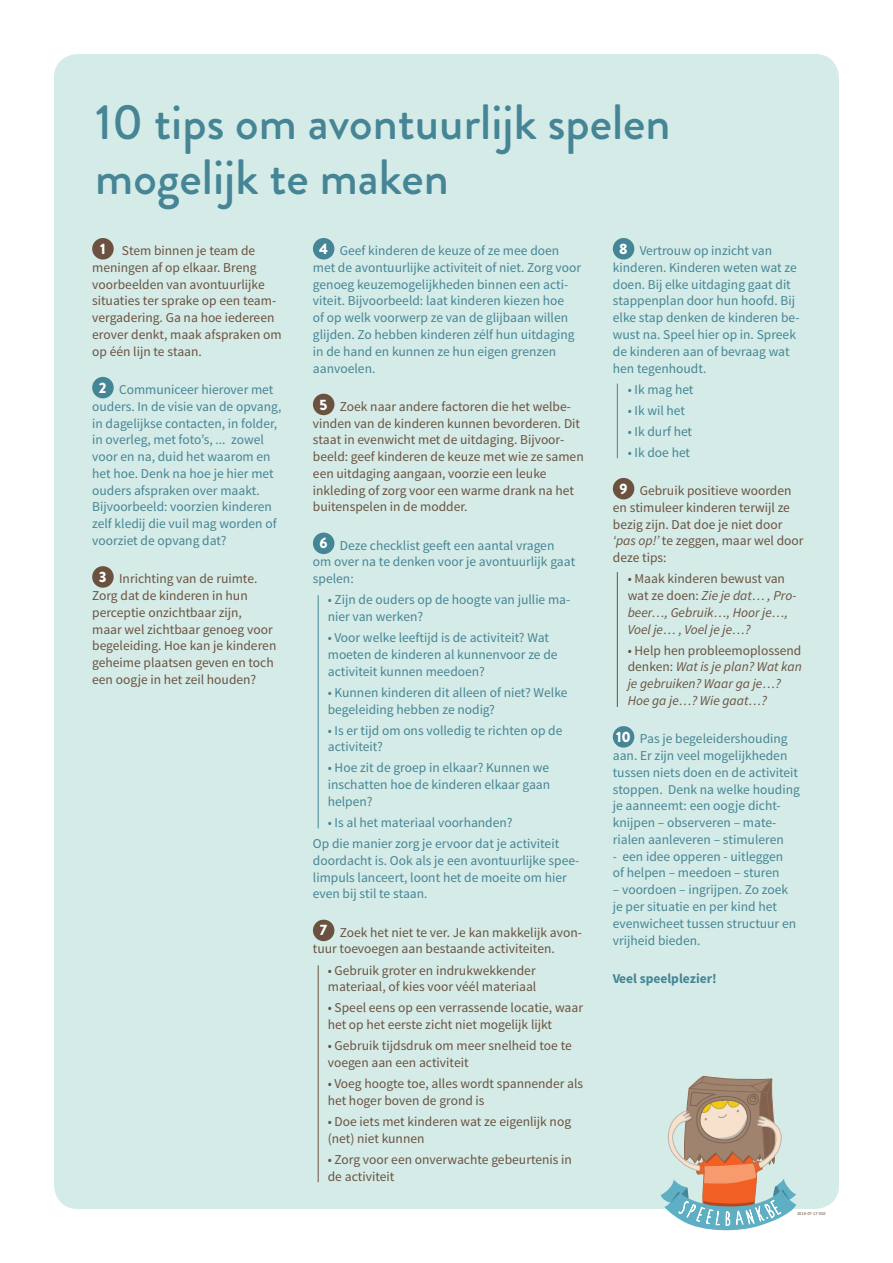
<style>
.page{position:relative;width:893px;height:1263px;background:#fff}
.page>*{position:absolute;margin:0;border:0;box-sizing:border-box;transform-origin:0 0}
.t1{font:500 49.5px/55.5px "Brandon Grotesque";color:#468595}
.t2{font:13.5px/16.8px "Source Sans Pro";color:#468595}
.t3{font:13.5px/16.8px "Source Sans Pro";color:#6b5240}
.t4{font:italic 13.5px/16.8px "Source Sans Pro";color:#6b5240}
.t5{font:700 13.5px "Source Sans Pro";color:#468595}
.t6{font:4.5px "Source Sans Pro";color:#6b5240}
.s1{font-family:"Brandon Grotesque";font-weight:900;font-size:15px;color:#fff}
.s2{font-style:italic}
.s3{font-style:normal}
</style>
<div class="page">
<div style="left:54px;top:54px;width:785px;height:1155px;background:#d4ebe7;border-radius:24px"></div>
<svg style="left:661px;top:1075px;width:135px;height:156px"></svg>
<div style="left:92px;top:238px;width:22px;height:22px;background:#6b5240;border-radius:50%"></div>
<div style="left:92px;top:377px;width:22px;height:21px;background:#468595;border-radius:50%"></div>
<div style="left:92px;top:566px;width:22px;height:22px;background:#6b5240;border-radius:50%"></div>
<div style="left:313px;top:238px;width:21px;height:22px;background:#468595;border-radius:50%"></div>
<div style="left:313px;top:394px;width:21px;height:21px;background:#6b5240;border-radius:50%"></div>
<div style="left:313px;top:533px;width:21px;height:21px;background:#468595;border-radius:50%"></div>
<div style="left:313px;top:920px;width:21px;height:21px;background:#6b5240;border-radius:50%"></div>
<div style="left:613px;top:238px;width:21px;height:22px;background:#468595;border-radius:50%"></div>
<div style="left:613px;top:478px;width:21px;height:21px;background:#6b5240;border-radius:50%"></div>
<div style="left:613px;top:726px;width:21px;height:22px;background:#468595;border-radius:50%"></div>
<hr style="left:318px;top:595px;width:1px;height:233px;background:#468595">
<hr style="left:617px;top:384px;width:1px;height:74px;background:#468595">
<hr style="left:318px;top:965px;width:1px;height:217px;background:#6b5240">
<hr style="left:617px;top:572px;width:1px;height:135px;background:#6b5240">
<h1 class="t1" style="left:95px;top:95px;width:577px">10 tips om avontuurlijk spelen mogelijk te maken</h1>
<p class="t3" style="left:92px;top:242px;width:191px;text-indent:8px"><span class="s1">1</span> Stem binnen je team de meningen af op elkaar. Breng voorbeelden van avontuurlijke situaties ter sprake op een team&shy;vergadering. Ga na hoe iedereen erover denkt, maak afspraken om op één lijn te staan.</p>
<p class="t2" style="left:92px;top:381px;width:191px;text-indent:7px"><span class="s1">2</span> Communiceer hierover met ouders. In de visie van de opvang, in dagelijkse contacten, in folder, in overleg, met foto’s, ... zowel voor en na, duid het waarom en het hoe. Denk na hoe je hier met ouders afspraken over maakt.<br>Bijvoorbeeld: voorzien kinderen zelf kledij die vuil mag worden of voorziet de opvang dat?</p>
<p class="t3" style="left:92px;top:570px;width:186px;text-indent:7px"><span class="s1">3</span> Inrichting van de ruimte.<br>Zorg dat de kinderen in hun perceptie onzichtbaar zijn,<br>maar wel zichtbaar genoeg voor begeleiding. Hoe kan je kinderen geheime plaatsen geven en toch een oogje in het zeil houden?</p>
<p class="t2" style="left:313px;top:242px;width:270px;text-indent:6px"><span class="s1">4</span> Geef kinderen de keuze of ze mee doen met de avontuurlijke activiteit of niet. Zorg voor genoeg keuzemogelijkheden binnen een acti&shy;viteit. Bijvoorbeeld: laat kinderen kiezen hoe<br>of op welk voorwerp ze van de glijbaan willen glijden. Zo hebben kinderen zélf hun uitdaging in de hand en kunnen ze hun eigen grenzen aanvoelen.</p>
<p class="t3" style="left:313px;top:398px;width:272px;text-indent:7px"><span class="s1">5</span> Zoek naar andere factoren die het welbe&shy;vinden van de kinderen kunnen bevorderen. Dit staat in evenwicht met de uitdaging. Bijvoor&shy;beeld: geef kinderen de keuze met wie ze samen een uitdaging aangaan, voorzie een leuke inkleding of zorg voor een warme drank na het buitenspelen in de modder.</p>
<p class="t2" style="left:313px;top:537px;width:264px;text-indent:7px"><span class="s1">6</span> Deze checklist geeft een aantal vragen om over na te denken voor je avontuurlijk gaat spelen:</p>
<p class="t2" style="left:328px;top:592px;width:244px">• Zijn de ouders op de hoogte van jullie ma&shy;nier van werken?</p>
<p class="t2" style="left:328px;top:629px;width:231px">• Voor welke leeftijd is de activiteit? Wat moeten de kinderen al kunnenvoor ze de activiteit kunnen meedoen?</p>
<p class="t2" style="left:328px;top:684px;width:241px">• Kunnen kinderen dit alleen of niet? Welke begeleiding hebben ze nodig?</p>
<p class="t2" style="left:328px;top:722px;width:236px">• Is er tijd om ons volledig te richten op de activiteit?</p>
<p class="t2" style="left:328px;top:760px;width:224px;text-align:justify">• Hoe zit de groep in elkaar? Kunnen we inschatten hoe de kinderen elkaar gaan helpen?</p>
<p class="t2" style="left:313px;top:812px;width:248px;line-height:21px;text-indent:15px">• Is al het materiaal voorhanden?<br>Op die manier zorg je ervoor dat je activiteit</p>
<p class="t2" style="left:313px;top:852px;width:268px">doordacht is. Ook als je een avontuurlijke spee&shy;limpuls lanceert, loont het de moeite om hier even bij stil te staan.</p>
<p class="t3" style="left:313px;top:924px;width:270px;text-indent:7px"><span class="s1">7</span> Zoek het niet te ver. Je kan makkelijk avon&shy;tuur toevoegen aan bestaande activiteiten.</p>
<p class="t3" style="left:328px;top:962px;width:210px">• Gebruik groter en indrukwekkender materiaal, of kies voor véél materiaal</p>
<p class="t3" style="left:328px;top:1000px;width:257px">• Speel eens op een verrassende locatie, waar het op het eerste zicht niet mogelijk lijkt</p>
<p class="t3" style="left:328px;top:1037px;width:246px">• Gebruik tijdsdruk om meer snelheid toe te voegen aan een activiteit</p>
<p class="t3" style="left:328px;top:1075px;width:257px">• Voeg hoogte toe, alles wordt spannender als het hoger boven de grond is</p>
<p class="t3" style="left:328px;top:1113px;width:245px">• Doe iets met kinderen wat ze eigenlijk nog (net) niet kunnen</p>
<p class="t3" style="left:328px;top:1151px;width:246px">• Zorg voor een onverwachte gebeurtenis in de activiteit</p>
<p class="t2" style="left:613px;top:242px;width:188px;text-indent:6px"><span class="s1">8</span> Vertrouw op inzicht van kinderen. Kinderen weten wat ze doen. Bij elke uitdaging gaat dit stappenplan door hun hoofd. Bij elke stap denken de kinderen be&shy;wust na. Speel hier op in. Spreek de kinderen aan of bevraag wat hen tegenhoudt.</p>
<p class="t2" style="left:628px;top:381px;width:67px">• Ik mag het</p>
<p class="t2" style="left:628px;top:402px;width:59px">• Ik wil het</p>
<p class="t2" style="left:628px;top:423px;width:66px">• Ik durf het</p>
<p class="t2" style="left:628px;top:444px;width:64px">• Ik doe het</p>
<p class="t3" style="left:613px;top:482px;width:192px;text-indent:7px"><span class="s1">9</span> Gebruik positieve woorden en stimuleer kinderen terwijl ze bezig zijn. Dat doe je niet door <span class="s2">‘pas op!’</span> te zeggen, maar wel door deze tips:</p>
<p class="t4" style="left:628px;top:570px;width:170px"><span class="s3">• Maak kinderen bewust van wat ze doen:</span> Zie je dat… , Pro&shy;beer…, Gebruik…, Hoor je…,<br>Voel je… , Voel je je…?</p>
<p class="t4" style="left:628px;top:642px;width:176px"><span class="s3">• Help hen probleemoplossend denken:</span> Wat is je plan? Wat kan je gebruiken? Waar ga je…?<br>Hoe ga je…? Wie gaat…?</p>
<p class="t2" style="left:613px;top:730px;width:189px"><span class="s1">10</span> Pas je begeleidershouding aan. Er zijn veel mogelijkheden tussen niets doen en de activiteit stoppen. Denk na welke houding je aanneemt: een oogje dicht&shy;knijpen – observeren – mate&shy;rialen aanleveren – stimuleren</p>
<p class="t2" style="left:613px;top:848px;width:172px">- een idee opperen - uitleggen of helpen – meedoen – sturen</p>
<p class="t2" style="left:613px;top:882px;width:185px">– voordoen – ingrijpen. Zo zoek je per situatie en per kind het evenwicheet tussen structuur en vrijheid bieden.</p>
<p class="t5" style="left:613px;top:970px;width:105px">Veel speelplezier!</p>
<p class="t6" style="left:797px;top:1211px;width:30px">2018-07-17-002</p>
</div>
